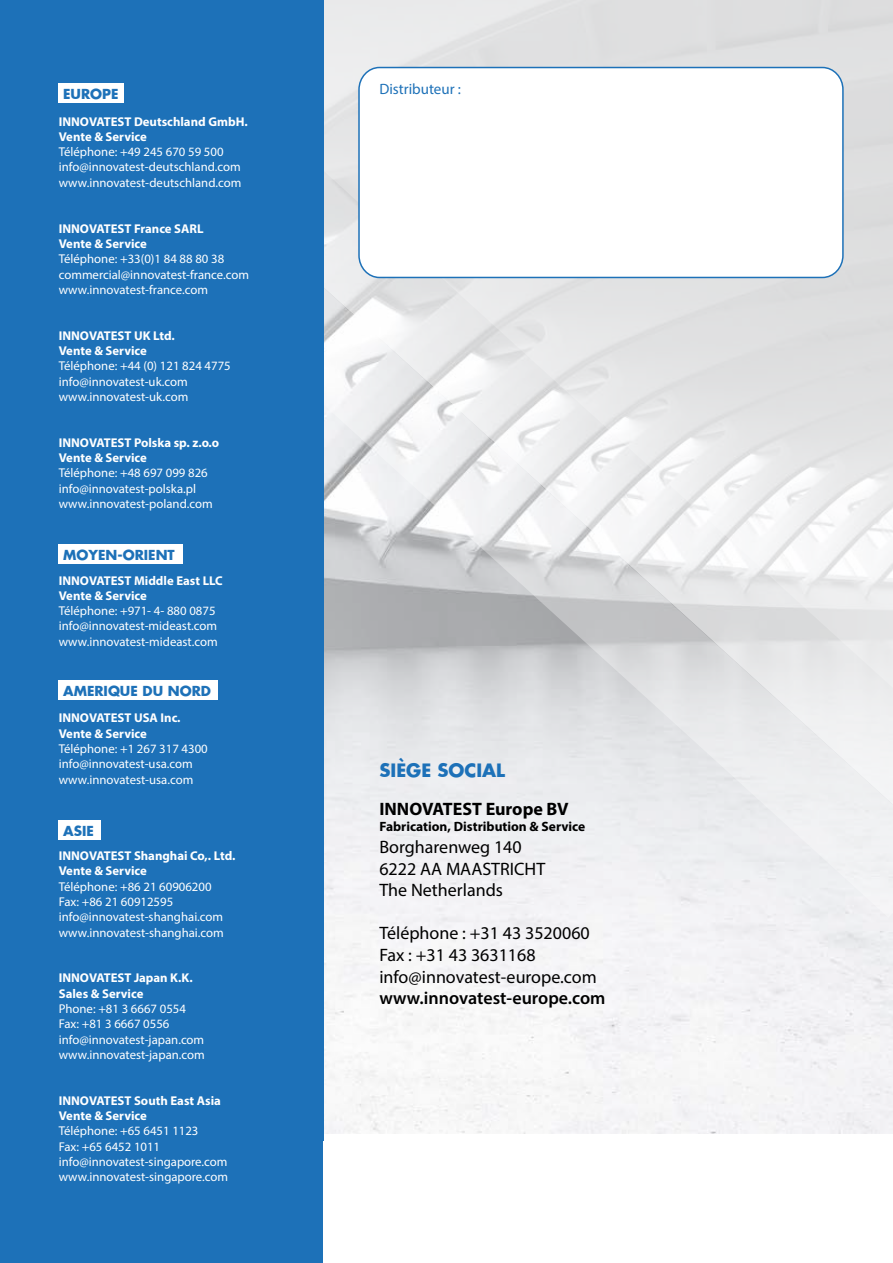
<style>
.page{position:relative;width:893px;height:1263px;background:#fff}
.page>*{position:absolute;margin:0;border:0;box-sizing:border-box;transform-origin:0 0}
.t1{font:18px/21.6px "Myriad Pro";color:#000}
.t2{font:600 18px "Myriad Pro";color:#000}
.t3{font:700 18px "Myriad Pro";color:#000}
.t4{font:700 18px "Futura";color:#1d71b8}
.t5{font:15px "Myriad Pro";color:#1d71b8}
.t6{font:700 13.5px "Futura";color:#1d71b8}
.t7{font:700 13.5px "Myriad Pro";color:#000}
.t8{font:12.75px/15.3px "Myriad Pro";color:#fff}
.t9{font:700 12.75px/15.3px "Myriad Pro";color:#fff}
</style>
<div class="page">
<img style="left:323px;top:918px;width:570px;height:216px">
<div style="left:323px;top:856px;width:570px;height:62px;background:#f2f1f4"></div>
<svg style="left:323px;top:0;width:570px;height:856px;fill:#e5e6e7"></svg>
<div style="left:0;top:0;width:323px;height:1263px;background:#1d71b8"></div>
<div style="left:59px;top:83px;width:65px;height:20px;background:#fff"></div>
<div style="left:59px;top:680px;width:159px;height:20px;background:#fff"></div>
<div style="left:59px;top:544px;width:124px;height:20px;background:#fff"></div>
<div style="left:59px;top:821px;width:42px;height:19px;background:#fff"></div>
<div style="left:358px;top:67px;width:486px;height:211px;background:#fff;border:2px solid #1d71b8;border-radius:21px"></div>
<p class="t6" style="left:63px;top:84px;width:57px">EUROPE</p>
<p class="t9" style="left:59px;top:113px;width:191px">INNOVATEST Deutschland GmbH.<br>Vente &amp; Service</p>
<p class="t8" style="left:59px;top:144px;width:184px">Téléphone: +49 245 670 59 500 info@innovatest-deutschland.com www.innovatest-deutschland.com</p>
<p class="t9" style="left:59px;top:220px;width:146px">INNOVATEST France SARL<br>Vente &amp; Service</p>
<p class="t8" style="left:59px;top:251px;width:192px">Téléphone: +33(0)1 84 88 80 38 commercial@innovatest-france.com www.innovatest-france.com</p>
<p class="t9" style="left:59px;top:327px;width:118px">INNOVATEST UK Ltd.<br>Vente &amp; Service</p>
<p class="t8" style="left:59px;top:358px;width:174px">Téléphone: +44 (0) 121 824 4775 info@innovatest-uk.com www.innovatest-uk.com</p>
<p class="t9" style="left:59px;top:434px;width:162px">INNOVATEST Polska sp. z.o.o<br>Vente &amp; Service</p>
<p class="t8" style="left:59px;top:465px;width:155px">Téléphone: +48 697 099 826 info@innovatest-polska.pl www.innovatest-poland.com</p>
<p class="t6" style="left:63px;top:545px;width:113px">MOYEN-ORIENT</p>
<p class="t9" style="left:59px;top:572px;width:166px">INNOVATEST Middle East LLC<br>Vente &amp; Service</p>
<p class="t8" style="left:59px;top:603px;width:160px">Téléphone: +971- 4- 880 0875 info@innovatest-mideast.com www.innovatest-mideast.com</p>
<p class="t6" style="left:63px;top:681px;width:149px">AMERIQUE DU NORD</p>
<p class="t9" style="left:59px;top:710px;width:123px">INNOVATEST USA Inc.<br>Vente &amp; Service</p>
<p class="t8" style="left:59px;top:741px;width:151px">Téléphone: +1 267 317 4300 info@innovatest-usa.com www.innovatest-usa.com</p>
<p class="t6" style="left:63px;top:822px;width:32px">ASIE</p>
<p class="t9" style="left:59px;top:848px;width:178px">INNOVATEST Shanghai Co,. Ltd.<br>Vente &amp; Service</p>
<p class="t8" style="left:59px;top:878px;width:167px">Téléphone: +86 21 60906200<br>Fax: +86 21 60912595 info@innovatest-shanghai.com www.innovatest-shanghai.com</p>
<p class="t9" style="left:59px;top:970px;width:136px">INNOVATEST Japan K.K.<br>Sales &amp; Service</p>
<p class="t8" style="left:59px;top:1001px;width:148px">Phone: +81 3 6667 0554<br>Fax: +81 3 6667 0556 info@innovatest-japan.com www.innovatest-japan.com</p>
<p class="t9" style="left:59px;top:1092px;width:164px">INNOVATEST South East Asia<br>Vente &amp; Service</p>
<p class="t8" style="left:59px;top:1123px;width:171px">Téléphone: +65 6451 1123<br>Fax: +65 6452 1011 info@innovatest-singapore.com www.innovatest-singapore.com</p>
<p class="t5" style="left:379px;top:80px;width:83px">Distributeur :</p>
<h1 class="t4" style="left:379px;top:758px;width:127px">SIÈGE SOCIAL</h1>
<h1 class="t3" style="left:379px;top:797px;width:191px">INNOVATEST Europe BV</h1>
<p class="t7" style="left:379px;top:818px;width:207px">Fabrication, Distribution &amp; Service</p>
<h1 class="t1" style="left:379px;top:836px;width:167px">Borgharenweg 140<br>6222 AA MAASTRICHT<br>The Netherlands</h1>
<h1 class="t1" style="left:379px;top:922px;width:219px">Téléphone : +31 43 3520060<br>Fax : +31 43 3631168 info@innovatest-europe.com</h1>
<h1 class="t2" style="left:379px;top:987px;width:228px">www.innovatest-europe.com</h1>
</div>
